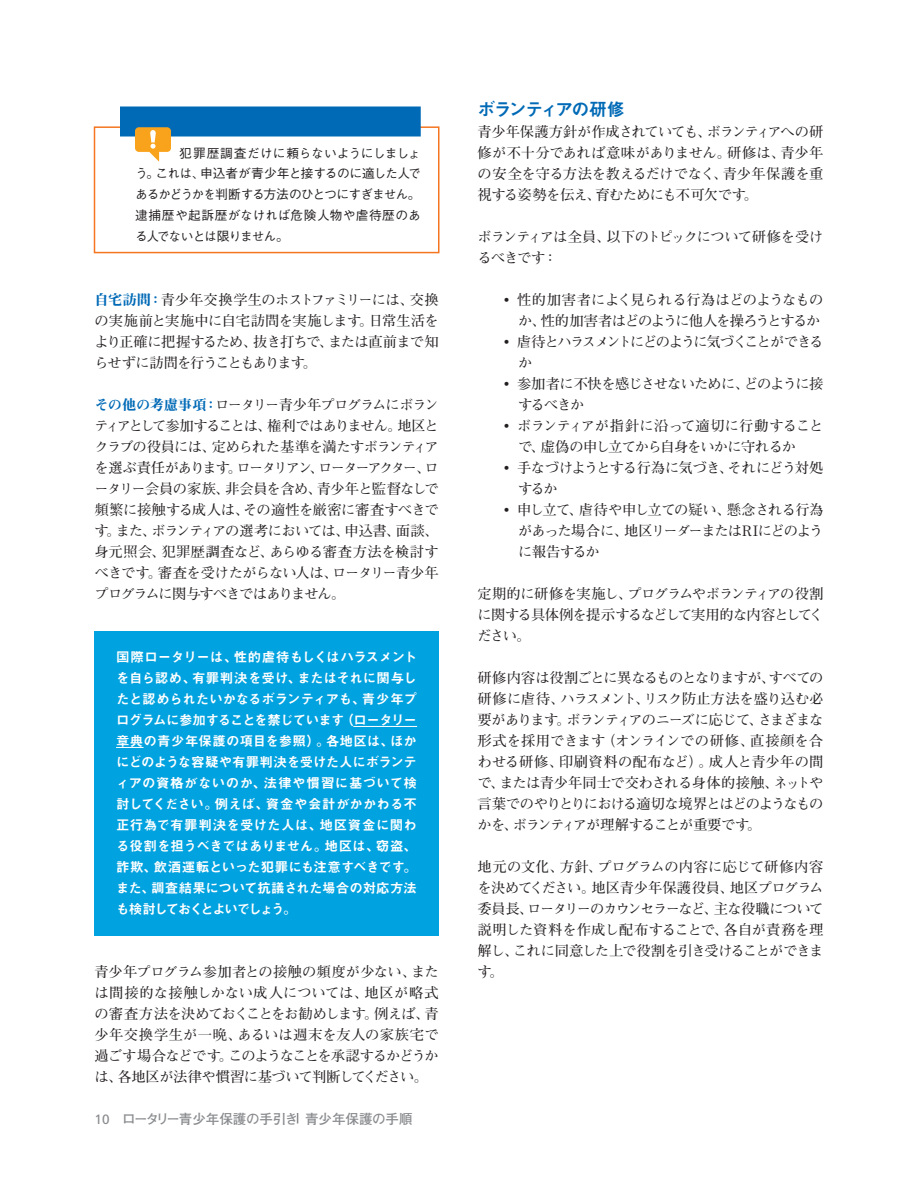
<style>
.page{position:relative;width:918px;height:1188px;background:#fff}
.page>*{position:absolute;margin:0;border:0;box-sizing:border-box;transform-origin:0 0}
.t1{font:18px "Midashi Go Pr 6 N MB31";letter-spacing:-.105em;color:#016ab6}
.t2{font:700 14.25px/21px "Futo Min A101 Pr 6 N";letter-spacing:-.055em;color:#231f20;text-align:justify}
.t3{font:700 14.25px/21px "Futo Min A101 Pr 6 N";letter-spacing:-.1em;color:#231f20}
.t4{font:13.5px/21px "Midashi Go Pr 6 N MB31";letter-spacing:-.045em;color:#fff;text-align:justify}
.t5{font:700 13.5px "Futo Go B101 Pr 6 N";letter-spacing:-.01em;color:#898b8e}
.t6{font:500 12.75px/21px "Gothic BBB Pr 6 N";letter-spacing:-.025em;color:#231f20;text-align:justify}
.s1{font-family:"Midashi Min Pr 6 N MA31";font-weight:400;color:#016ab6}
.s2{font-family:"Frutiger LT Std";font-weight:400}
</style>
<div class="page">
<div style="left:94px;top:126px;width:346px;height:127px;border:2px solid #f47621"></div>
<div style="left:120px;top:106px;width:301px;height:30px;background:#016ab6"></div>
<div style="left:94px;top:631px;width:345px;height:305px;background:#00a2e0"></div>
<hr style="left:353px;top:726px;width:64px;height:1px;background:#fff">
<svg style="left:116px;top:747px;width:28px;height:1px"></svg>
<svg style="left:135px;top:127px;width:36px;height:35px"></svg>
<p class="t6" style="left:135px;top:141px;width:287px;text-indent:44px">犯罪歴調査だけに頼らないようにしましょう。これは、申込者が青少年と接するのに適した人であるかどうかを判断する方法のひとつにすぎません。逮捕歴や起訴歴がなければ危険人物や虐待歴のある人でないとは限りません。</p>
<p class="t2" style="left:94px;top:288px;width:346px"><span class="s1">自宅訪問：</span>青少年交換学生のホストファミリーには、交換の実施前と実施中に自宅訪問を実施します。日常生活をより正確に把握するため、抜き打ちで、または直前まで知らせずに訪問を行うこともあります。</p>
<p class="t2" style="left:94px;top:393px;width:346px"><span class="s1">その他の考慮事項：</span>ロータリー青少年プログラムにボランティアとして参加することは、権利ではありません。地区とクラブの役員には、定められた基準を満たすボランティアを選ぶ責任があります。ロータリアン、ローターアクター、ロータリー会員の家族、非会員を含め、青少年と監督なしで頻繁に接触する成人は、その適性を厳密に審査すべきです。また、ボランティアの選考においては、申込書、面談、身元照会、犯罪歴調査など、あらゆる審査方法を検討すべきです。審査を受けたがらない人は、ロータリー青少年プログラムに関与すべきではありません。</p>
<p class="t4" style="left:116px;top:645px;width:303px">国際ロータリーは、性的虐待もしくはハラスメントを自ら認め、有罪判決を受け、またはそれに関与したと認められたいかなるボランティアも、青少年プログラムに参加することを禁じています（ロータリー章典の青少年保護の項目を参照）。各地区は、ほかにどのような容疑や有罪判決を受けた人にボランティアの資格がないのか、法律や慣習に基づいて検討してください。例えば、資金や会計がかかわる不正行為で有罪判決を受けた人は、地区資金に関わる役割を担うべきではありません。地区は、窃盗、詐欺、飲酒運転といった犯罪にも注意すべきです。また、調査結果について抗議された場合の対応方法も検討しておくとよいでしょう。</p>
<p class="t2" style="left:94px;top:960px;width:346px">青少年プログラム参加者との接触の頻度が少ない、または間接的な接触しかない成人については、地区が略式の審査方法を決めておくことをお勧めします。例えば、青少年交換学生が一晩、あるいは週末を友人の家族宅で過ごす場合などです。このようなことを承認するかどうかは、各地区が法律や慣習に基づいて判断してください。</p>
<p class="t5" style="left:94px;top:1108px;width:320px"><span class="s2">10</span> ロータリー青少年保護の手引き 青少年保護の手順</p>
<p class="t1" style="left:478px;top:94px;width:149px">ボランティアの研修</p>
<p class="t2" style="left:478px;top:120px;width:347px">青少年保護方針が作成されていても、ボランティアへの研修が不十分であれば意味がありません。研修は、青少年の安全を守る方法を教えるだけでなく、青少年保護を重視する姿勢を伝え、育むためにも不可欠です。</p>
<p class="t2" style="left:478px;top:225px;width:347px">ボランティアは全員、以下のトピックについて研修を受けるべきです：</p>
<p class="t2" style="left:504px;top:288px;width:321px;text-align:right">• 性的加害者によく見られる行為はどのようなものか、性的加害者はどのように他人を操ろうとするか</p>
<p class="t3" style="left:518px;top:330px;width:307px;text-indent:-15px">• 虐待とハラスメントにどのように気づくことができるか</p>
<p class="t2" style="left:518px;top:372px;width:307px;text-indent:-15px">• 参加者に不快を感じさせないために、どのように接するべきか</p>
<p class="t2" style="left:518px;top:414px;width:307px;text-indent:-15px">• ボランティアが指針に沿って適切に行動することで、虚偽の申し立てから自身をいかに守れるか</p>
<p class="t2" style="left:518px;top:456px;width:307px;text-indent:-15px">• 手なづけようとする行為に気づき、それにどう対処するか</p>
<p class="t2" style="left:518px;top:498px;width:307px;text-indent:-15px">• 申し立て、虐待や申し立ての疑い、懸念される行為があった場合に、地区リーダーまたはRIにどのように報告するか</p>
<p class="t2" style="left:478px;top:582px;width:347px">定期的に研修を実施し、プログラムやボランティアの役割に関する具体例を提示するなどして実用的な内容としてください。</p>
<p class="t2" style="left:478px;top:666px;width:347px">研修内容は役割ごとに異なるものとなりますが、すべての研修に虐待、ハラスメント、リスク防止方法を盛り込む必要があります。ボランティアのニーズに応じて、さまざまな形式を採用できます（オンラインでの研修、直接顔を合わせる研修、印刷資料の配布など）。成人と青少年の間で、または青少年同士で交わされる身体的接触、ネットや言葉でのやりとりにおける適切な境界とはどのようなものかを、ボランティアが理解することが重要です。</p>
<p class="t2" style="left:478px;top:855px;width:347px">地元の文化、方針、プログラムの内容に応じて研修内容を決めてください。地区青少年保護役員、地区プログラム委員長、ロータリーのカウンセラーなど、主な役職について説明した資料を作成し配布することで、各自が責務を理解し、これに同意した上で役割を引き受けることができます。</p>
</div>
